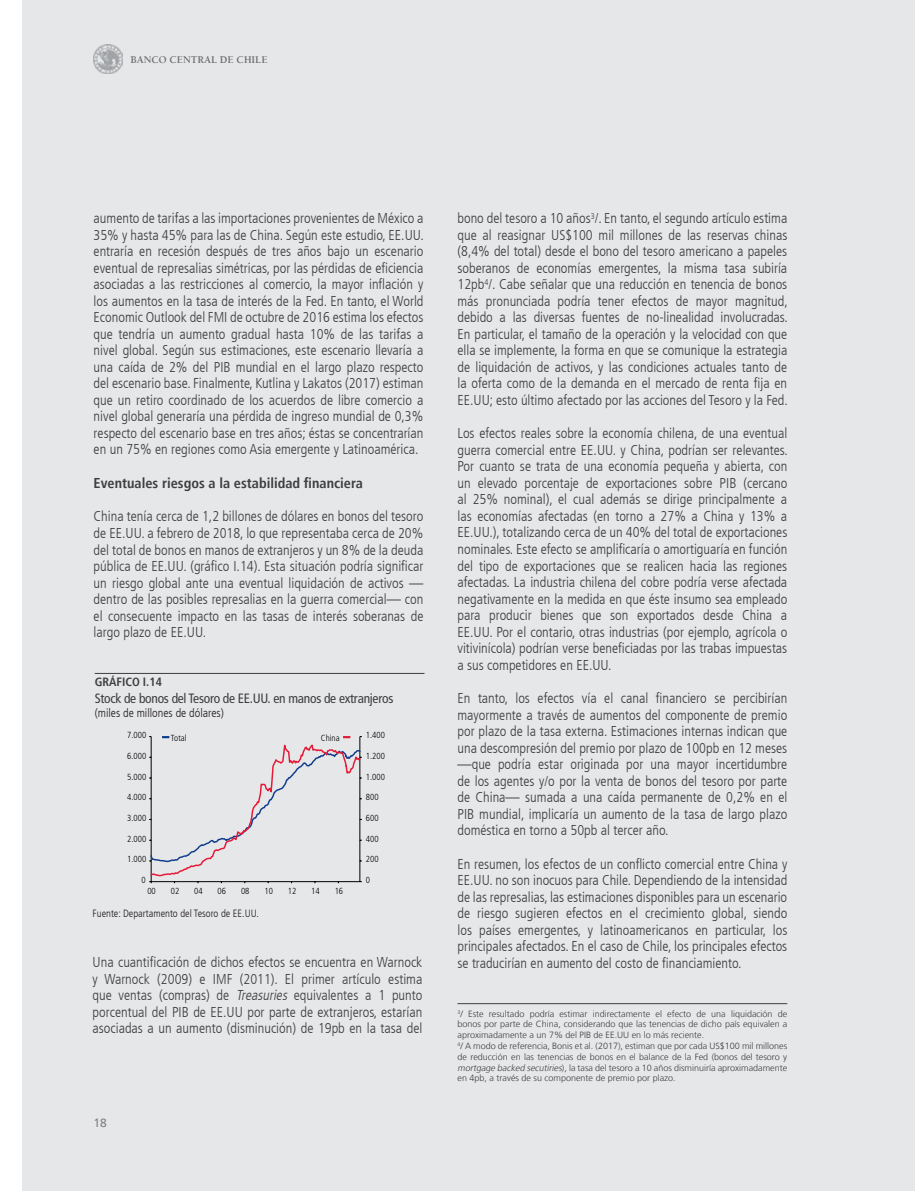
<style>
.page{position:relative;width:915px;height:1191px;background:#fff}
.page>*{position:absolute;margin:0;border:0;box-sizing:border-box;transform-origin:0 0}
.Texto_rec{font:300 condensed 14.25px/16.5px "Frutiger LT";color:#3e3e3f;text-align:justify}
.subtitulos_negritas{font:700 condensed 14.25px "Frutiger LT";color:#3e3e3f}
.Título_gráfico_y_tab{font:condensed 13.5px "Frutiger LT";letter-spacing:-.02em;color:#3e3e3f}
.Subtítulo_Gráficos_y{font:300 condensed 12px "Frutiger LT";color:#231f20}
.Gráficos_y_Tablas{font:700 condensed 12px "Frutiger LT";color:#3e3e3f}
.t1{font:12px "Frutiger LT";color:#808285}
.Notas_gráficos_y_tab{font:300 condensed 10.5px "Frutiger LT";color:#231f20}
.t2{font:700 10.5px "Berkeley LT";color:#6c6d70}
.pie_de_página{font:300 9px/10.8px "Frutiger LT";color:#3e3e3f;text-align:justify}
.t3{font:300 condensed 8.85px "Frutiger LT";color:#000001}
.s1{font-style:italic}
</style>
<div class="page">
<div style="left:22px;top:0;width:892px;height:1191px;background:#e6e7e9"></div>
<hr style="left:914px;top:0;width:1px;height:1191px;background:#e6e7e9">
<img style="left:94px;top:44px;width:29px;height:29px">
<hr style="left:457px;top:1003px;width:330px;height:1px;background:#3e3e3f">
<hr style="left:95px;top:673px;width:329px;height:1px;background:#3e3e3f">
<svg style="left:149px;top:736px;width:213px;height:147px"></svg>
<p class="t2" style="left:130px;top:54px;width:139px">BANCO CENTRAL DE CHILE</p>
<p class="Texto_rec" style="left:94px;top:210px;width:332px">aumento de tarifas a las importaciones provenientes de México a 35% y hasta 45% para las de China. Según este estudio, EE.UU. entraría en recesión después de tres años bajo un escenario eventual de represalias simétricas, por las pérdidas de eficiencia asociadas a las restricciones al comercio, la mayor inflación y los aumentos en la tasa de interés de la Fed. En tanto, el World Economic Outlook del FMI de octubre de 2016 estima los efectos que tendría un aumento gradual hasta 10% de las tarifas a nivel global. Según sus estimaciones, este escenario llevaría a una caída de 2% del PIB mundial en el largo plazo respecto del escenario base. Finalmente, Kutlina y Lakatos (2017) estiman que un retiro coordinado de los acuerdos de libre comercio a nivel global generaría una pérdida de ingreso mundial de 0,3% respecto del escenario base en tres años; éstas se concentrarían en un 75% en regiones como Asia emergente y Latinoamérica.</p>
<p class="subtitulos_negritas" style="left:94px;top:474px;width:271px">Eventuales riesgos a la estabilidad financiera</p>
<p class="Texto_rec" style="left:94px;top:508px;width:331px">China tenía cerca de 1,2 billones de dólares en bonos del tesoro de EE.UU. a febrero de 2018, lo que representaba cerca de 20% del total de bonos en manos de extranjeros y un 8% de la deuda pública de EE.UU. (gráfico I.14). Esta situación podría significar un riesgo global ante una eventual liquidación de activos — dentro de las posibles represalias en la guerra comercial— con el consecuente impacto en las tasas de interés soberanas de largo plazo de EE.UU.</p>
<p class="Gráficos_y_Tablas" style="left:95px;top:675px;width:69px">GRÁFICO I.14</p>
<p class="Título_gráfico_y_tab" style="left:95px;top:690px;width:300px">Stock de bonos del Tesoro de EE.UU. en manos de extranjeros</p>
<p class="Subtítulo_Gráficos_y" style="left:95px;top:706px;width:131px">(miles de millones de dólares)</p>
<p class="t3" style="left:127px;top:730px;width:21px">7.000</p>
<p class="t3" style="left:171px;top:733px;width:17px">Total</p>
<p class="t3" style="left:321px;top:733px;width:20px">China</p>
<p class="t3" style="left:366px;top:730px;width:21px">1.400</p>
<p class="t3" style="left:127px;top:750px;width:21px">6.000</p>
<p class="t3" style="left:366px;top:750px;width:21px">1.200</p>
<p class="t3" style="left:127px;top:771px;width:21px">5.000</p>
<p class="t3" style="left:366px;top:771px;width:21px">1.000</p>
<p class="t3" style="left:127px;top:792px;width:21px">4.000</p>
<p class="t3" style="left:366px;top:792px;width:14px">800</p>
<p class="t3" style="left:127px;top:813px;width:21px">3.000</p>
<p class="t3" style="left:366px;top:813px;width:14px">600</p>
<p class="t3" style="left:127px;top:833px;width:21px">2.000</p>
<p class="t3" style="left:366px;top:833px;width:14px">400</p>
<p class="t3" style="left:127px;top:854px;width:21px">1.000</p>
<p class="t3" style="left:366px;top:854px;width:14px">200</p>
<p class="t3" style="left:141px;top:875px;width:6px">0</p>
<p class="t3" style="left:366px;top:875px;width:6px">0</p>
<p class="t3" style="left:147px;top:885px;width:10px">00</p>
<p class="t3" style="left:171px;top:885px;width:10px">02</p>
<p class="t3" style="left:194px;top:885px;width:10px">04</p>
<p class="t3" style="left:217px;top:885px;width:10px">06</p>
<p class="t3" style="left:241px;top:885px;width:10px">08</p>
<p class="t3" style="left:264px;top:885px;width:10px">10</p>
<p class="t3" style="left:288px;top:885px;width:10px">12</p>
<p class="t3" style="left:311px;top:885px;width:10px">14</p>
<p class="t3" style="left:334px;top:885px;width:10px">16</p>
<p class="Notas_gráficos_y_tab" style="left:92px;top:907px;width:168px">Fuente: Departamento del Tesoro de EE.UU.</p>
<p class="Texto_rec" style="left:92px;top:954px;width:331px">Una cuantificación de dichos efectos se encuentra en Warnock y Warnock (2009) e IMF (2011). El primer artículo estima que ventas (compras) de <span class="s1">Treasuries</span> equivalentes a 1 punto porcentual del PIB de EE.UU por parte de extranjeros, estarían asociadas a un aumento (disminución) de 19pb en la tasa del</p>
<p class="t1" style="left:94px;top:1116px;width:15px">18</p>
<p class="Texto_rec" style="left:457px;top:210px;width:332px">bono del tesoro a 10 años<sup>3</sup>/. En tanto, el segundo artículo estima que al reasignar US$100 mil millones de las reservas chinas (8,4% del total) desde el bono del tesoro americano a papeles soberanos de economías emergentes, la misma tasa subiría 12pb<sup>4</sup>/. Cabe señalar que una reducción en tenencia de bonos más pronunciada podría tener efectos de mayor magnitud, debido a las diversas fuentes de no-linealidad involucradas.<br>En particular, el tamaño de la operación y la velocidad con que ella se implemente, la forma en que se comunique la estrategia de liquidación de activos, y las condiciones actuales tanto de la oferta como de la demanda en el mercado de renta fija en EE.UU; esto último afectado por las acciones del Tesoro y la Fed.</p>
<p class="Texto_rec" style="left:457px;top:425px;width:332px">Los efectos reales sobre la economía chilena, de una eventual guerra comercial entre EE.UU. y China, podrían ser relevantes.<br>Por cuanto se trata de una economía pequeña y abierta, con un elevado porcentaje de exportaciones sobre PIB (cercano al 25% nominal), el cual además se dirige principalmente a las economías afectadas (en torno a 27% a China y 13% a EE.UU.), totalizando cerca de un 40% del total de exportaciones nominales. Este efecto se amplificaría o amortiguaría en función del tipo de exportaciones que se realicen hacia las regiones afectadas. La industria chilena del cobre podría verse afectada negativamente en la medida en que éste insumo sea empleado para producir bienes que son exportados desde China a EE.UU. Por el contario, otras industrias (por ejemplo, agrícola o vitivinícola) podrían verse beneficiadas por las trabas impuestas a sus competidores en EE.UU.</p>
<p class="Texto_rec" style="left:457px;top:690px;width:331px">En tanto, los efectos vía el canal financiero se percibirían mayormente a través de aumentos del componente de premio por plazo de la tasa externa. Estimaciones internas indican que una descompresión del premio por plazo de 100pb en 12 meses —que podría estar originada por una mayor incertidumbre de los agentes y/o por la venta de bonos del tesoro por parte de China— sumada a una caída permanente de 0,2% en el PIB mundial, implicaría un aumento de la tasa de largo plazo doméstica en torno a 50pb al tercer año.</p>
<p class="Texto_rec" style="left:457px;top:855px;width:331px">En resumen, los efectos de un conflicto comercial entre China y EE.UU. no son inocuos para Chile. Dependiendo de la intensidad de las represalias, las estimaciones disponibles para un escenario de riesgo sugieren efectos en el crecimiento global, siendo los países emergentes, y latinoamericanos en particular, los principales afectados. En el caso de Chile, los principales efectos se traducirían en aumento del costo de financiamiento.</p>
<p class="pie_de_página" style="left:457px;top:1008px;width:331px"><sup>3</sup>/ Este resultado podría estimar indirectamente el efecto de una liquidación de bonos por parte de China, considerando que las tenencias de dicho país equivalen a aproximadamente a un 7% del PIB de EE.UU en lo más reciente.</p>
<p class="pie_de_página" style="left:457px;top:1040px;width:331px"><sup>4</sup>/ A modo de referencia, Bonis et al. (2017), estiman que por cada US$100 mil millones de reducción en las tenencias de bonos en el balance de la Fed (bonos del tesoro y <span class="s1">mortgage backed secutiries</span>), la tasa del tesoro a 10 años disminuiría aproximadamente en 4pb, a través de su componente de premio por plazo.</p>
</div>
